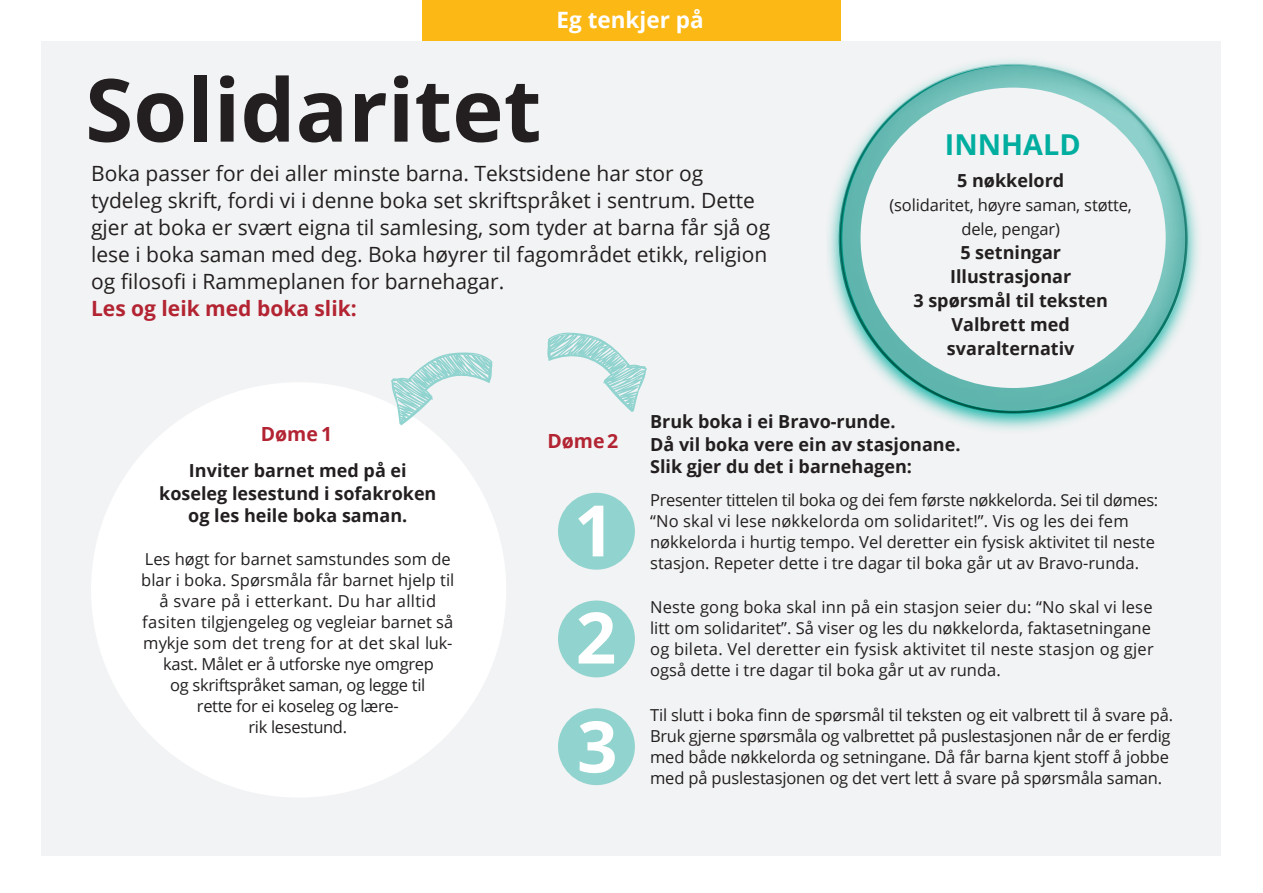
<style>
.page{position:relative;width:1263px;height:893px;background:#fff}
.page>*{position:absolute;margin:0;border:0;box-sizing:border-box;transform-origin:0 0}
.t1{font:700 87.15px "Open Sans";color:#231f20}
.t2{font:700 71.1px/108px "Open Sans";color:#fff;text-align:justify}
.t3{font:700 28.8px "Open Sans";color:#00aea0}
.t4{font:700 22.5px "Open Sans";color:#fff}
.t5{font:21px/27px "Open Sans";color:#231f20}
.t6{font:700 21px "Open Sans";color:#b32433}
.t7{font:700 19.5px "Open Sans";color:#b32433}
.t8{font:700 18px/24px "Open Sans";color:#231f20;text-align:center}
.t9{font:16.5px/21px "Open Sans";color:#231f20}
</style>
<div class="page">
<div style="left:41px;top:41px;width:1179px;height:814px;background:#f2f3f4"></div>
<div style="left:91px;top:382px;width:415px;height:416px;background:#fff;border-radius:50%"></div>
<div style="left:558px;top:493px;width:77px;height:77px;background:#91d3ce;border-radius:50%"></div>
<div style="left:558px;top:600px;width:77px;height:77px;background:#91d3ce;border-radius:50%"></div>
<div style="left:558px;top:708px;width:77px;height:77px;background:#91d3ce;border-radius:50%"></div>
<img style="left:828px;top:60px;width:370px;height:370px">
<svg style="left:839px;top:65px;width:348px;height:349px"></svg>
<div style="left:860px;top:88px;width:306px;height:300px;background:#f2f3f4;border-radius:50%"></div>
<div style="left:422px;top:0;width:419px;height:40px;background:#fcb814"></div>
<svg style="left:547px;top:332px;width:100px;height:80px"></svg>
<svg style="left:391px;top:352px;width:101px;height:74px"></svg>
<h1 class="t1" style="left:85px;top:48px;width:458px">Solidaritet</h1>
<h3 class="t4" style="left:556px;top:4px;width:149px">Eg tenkjer på</h3>
<p class="t5" style="left:91px;top:159px;width:681px">Boka passer for dei aller minste barna. Tekstsidene har stor og tydeleg skrift, fordi vi i denne boka set skriftspråket i sentrum. Dette gjer at boka er svært eigna til samlesing, som tyder at barna får sjå og lese i boka saman med deg. Boka høyrer til fagområdet etikk, religion og filosofi i Rammeplanen for barnehagar.</p>
<p class="t6" style="left:91px;top:294px;width:267px">Les og leik med boka slik:</p>
<h3 class="t3" style="left:945px;top:124px;width:137px">INNHALD</h3>
<p class="t8" style="left:957px;top:168px;width:109px">5 nøkkelord</p>
<p class="t9" style="left:889px;top:193px;width:244px;line-height:24px;text-align:center">(solidaritet, høyre saman, støtte, dele, pengar)</p>
<p class="t8" style="left:913px;top:240px;width:196px">5 setningar<br>Illustrasjonar<br>3 spørsmål til teksten<br>Valbrett med svaralternativ</p>
<p class="t7" style="left:261px;top:420px;width:73px">Døme 1</p>
<p class="t7" style="left:547px;top:427px;width:72px">Døme 2</p>
<p class="t8" style="left:159px;top:459px;width:279px;line-height:22.5px">Inviter barnet med på ei koseleg lesestund i sofakroken og les heile boka saman.</p>
<p class="t9" style="left:141px;top:548px;width:315px;text-align:center">Les høgt for barnet samstundes som de blar i boka. Spørsmåla får barnet hjelp til å svare på i etterkant. Du har alltid fasiten tilgjengeleg og vegleiar barnet så mykje som det treng for at det skal luk&shy;kast. Målet er å utforske nye omgrep<br>og skriftspråket saman, og legge til<br>rette for ei koseleg og lære-<br>rik lesestund.</p>
<h2 class="t2" style="left:574px;top:475px;width:45px">1<br>2<br>3</h2>
<p class="t8" style="left:650px;top:410px;width:312px;line-height:22.5px;text-align:left">Bruk boka i ei Bravo-runde.<br>Då vil boka vere ein av stasjonane.<br>Slik gjer du det i barnehagen:</p>
<p class="t9" style="left:650px;top:489px;width:510px">Presenter tittelen til boka og dei fem første nøkkelorda. Sei til dømes: “No skal vi lese nøkkelorda om solidaritet!”. Vis og les dei fem nøkkelorda i hurtig tempo. Vel deretter ein fysisk aktivitet til neste stasjon. Repeter dette i tre dagar til boka går ut av Bravo-runda.</p>
<p class="t9" style="left:650px;top:596px;width:505px">Neste gong boka skal inn på ein stasjon seier du: “No skal vi lese litt om solidaritet”. Så viser og les du nøkkelorda, faktasetningane og bileta. Vel deretter ein fysisk aktivitet til neste stasjon og gjer også dette i tre dagar til boka går ut av runda.</p>
<p class="t9" style="left:650px;top:704px;width:524px">Til slutt i boka finn de spørsmål til teksten og eit valbrett til å svare på.<br>Bruk gjerne spørsmåla og valbrettet på puslestasjonen når de er ferdig med både nøkkelorda og setningane. Då får barna kjent stoff å jobbe med på puslestasjonen og det vert lett å svare på spørsmåla saman.</p>
</div>
